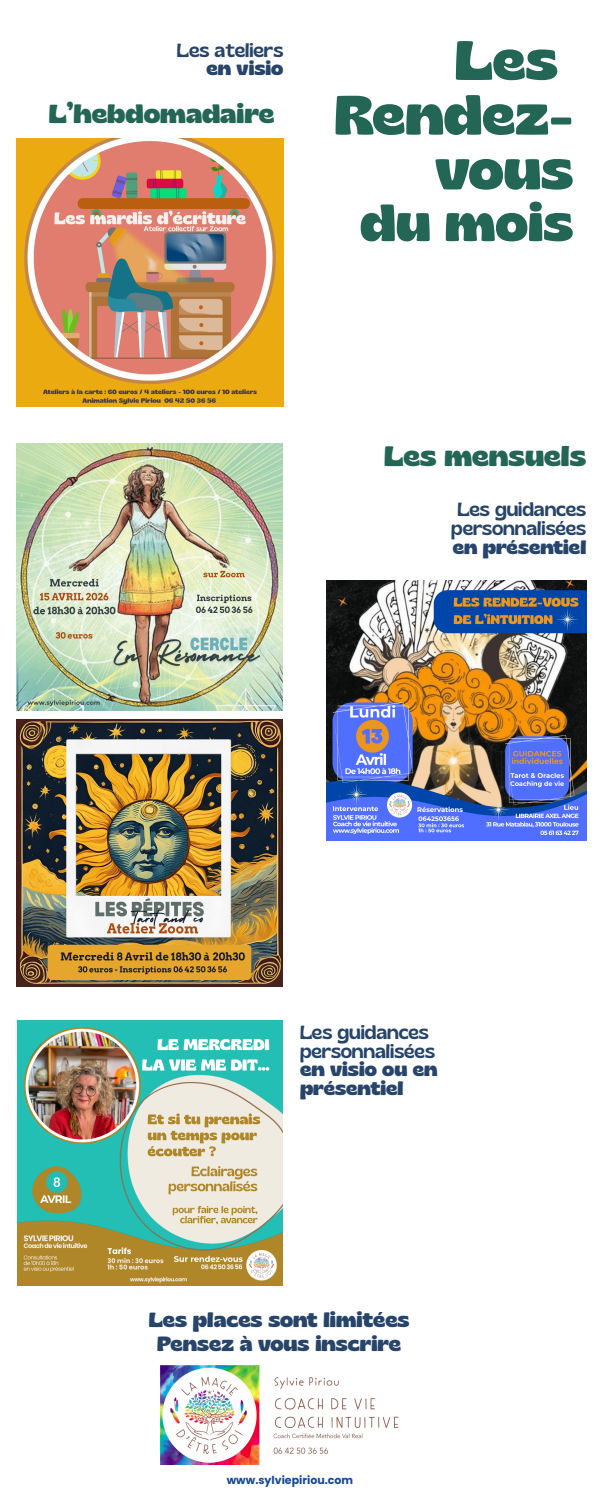
<style>
.page{position:relative;width:600px;height:1500px;background:#fff}
.page>*{position:absolute;margin:0;border:0;box-sizing:border-box;transform-origin:0 0}
.t1{font:700 55px/54.8px "Gliker";color:#246655;text-align:right}
.t2{font:700 51px "Gliker";color:#246655}
.t3{font:700 28px "Gliker";color:#246655}
.t4{font:700 26px "Gliker";color:#246655}
.t5{font:700 20.4px/23.2px "Gliker";color:#27446b;text-align:center}
.t6{font:19px/18.8px "Gliker";color:#27446b;text-align:center}
.t7{font:700 11px "Poppins";color:#144a98}
.s1{font-weight:700}
</style>
<div class="page">
<img style="left:160px;top:1365px;width:239px;height:99px">
<img style="left:16px;top:139px;width:268px;height:267px">
<img style="left:16px;top:444px;width:266px;height:266px">
<img style="left:16px;top:720px;width:266px;height:266px">
<img style="left:326px;top:580px;width:261px;height:260px">
<img style="left:17px;top:1021px;width:265px;height:264px">
<h4 class="t6" style="left:177px;top:40px;width:108px;text-align:right">Les ateliers <span class="s1">en visio</span></h4>
<h2 class="t4" style="left:49px;top:97px;width:227px">L’hebdomadaire</h2>
<h1 class="t1" style="left:334px;top:31px;width:240px">Les<br>Rendez&shy;vous</h1>
<h1 class="t2" style="left:360px;top:189px;width:215px">du mois</h1>
<h2 class="t3" style="left:384px;top:438px;width:204px">Les mensuels</h2>
<h4 class="t6" style="left:451px;top:500px;width:137px">Les guidances personnalisées <span class="s1">en présentiel</span></h4>
<h4 class="t6" style="left:300px;top:1023px;width:139px;text-align:left">Les guidances personnalisées <span class="s1">en visio ou en présentiel</span></h4>
<h3 class="t5" style="left:149px;top:1308px;width:262px">Les places sont limitées<br>Pensez à vous inscrire</h3>
<p class="t7" style="left:227px;top:1473px;width:128px">www.sylviepiriou.com</p>
</div>
